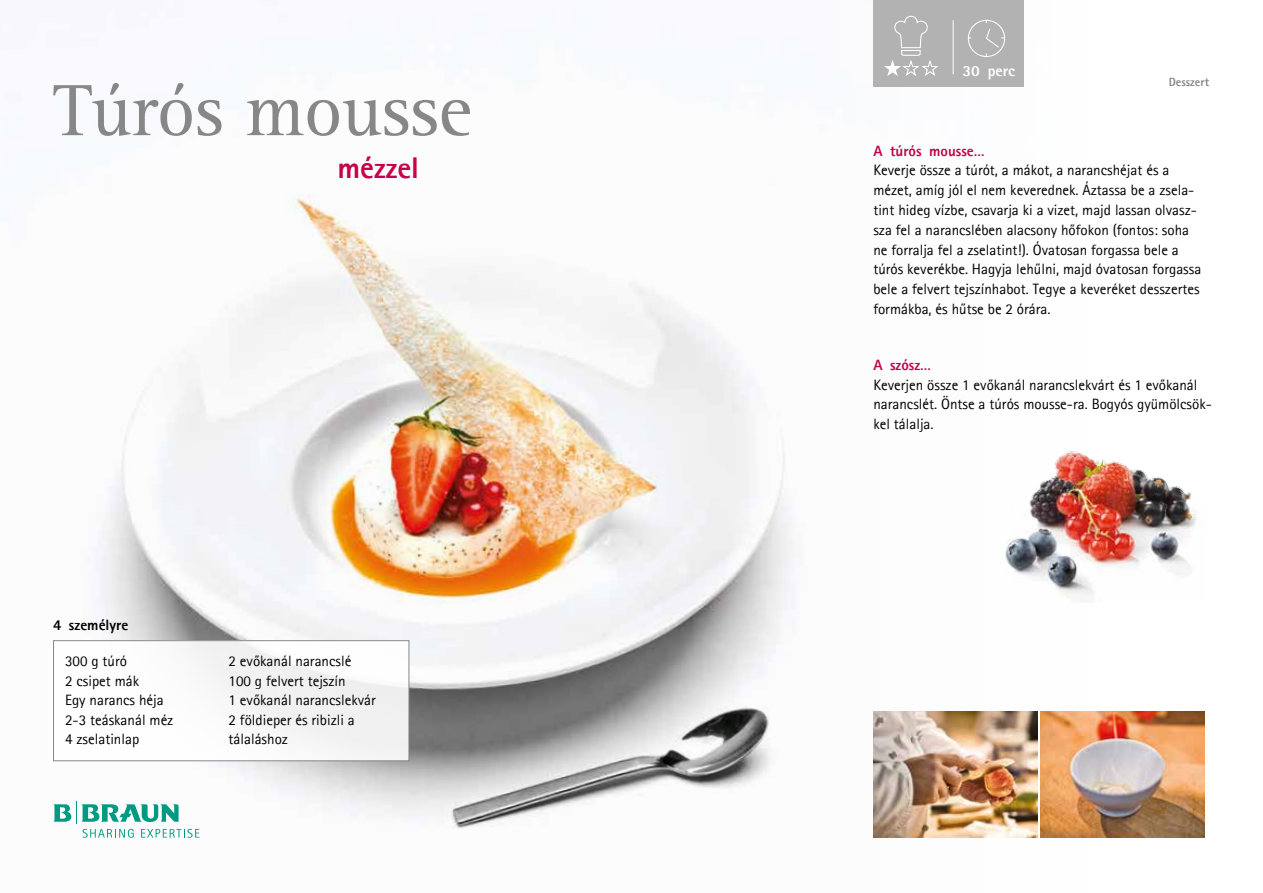
<style>
.page{position:relative;width:1263px;height:893px;background:#fff}
.page>*{position:absolute;margin:0;border:0;box-sizing:border-box;transform-origin:0 0}
.t1{font:75px "Rotis Serif 55";letter-spacing:-.01em;color:#878787}
.t2{font:700 30px "Rotis Sans Serif";color:#c6004c}
.t3{font:700 15.6px "Rotis Sans Serif";color:#fff}
.t4{font:15px/19.5px "Rotis Sans Serif";color:#000}
.t5{font:700 15px "Rotis Sans Serif";color:#c6004c}
.t6{font:700 15px "Rotis Sans Serif";color:#000}
.t7{font:700 12px "Rotis Sans Serif";color:#878787}
</style>
<div class="page">
<img style="left:53px;top:0;width:1034px;height:838px">
<svg style="left:53px;top:802px;width:146px;height:36px"></svg>
<img style="left:1040px;top:712px;width:164px;height:126px">
<img style="left:873px;top:712px;width:164px;height:126px">
<img style="left:999px;top:444px;width:199px;height:159px">
<svg style="left:53px;top:640px;width:357px;height:121px"></svg>
<div style="left:873px;top:0;width:150px;height:86px;background:#b3b2b2"></div>
<div style="left:968px;top:20px;width:37px;height:37px;border:1px solid #fff;border-radius:50%"></div>
<svg style="left:985px;top:20px;width:19px;height:36px"></svg>
<svg style="left:884px;top:15px;width:55px;height:61px"></svg>
<hr style="left:953px;top:20px;width:1px;height:54px;background:#fff">
<h1 class="t1" style="left:53px;top:68px;width:420px">Túrós mousse</h1>
<h2 class="t2" style="left:337px;top:149px;width:83px">mézzel</h2>
<p class="t6" style="left:53px;top:615px;width:77px">4 személyre</p>
<p class="t4" style="left:65px;top:651px;width:110px">300 g túró<br>2 csipet mák<br>Egy narancs héja<br>2-3 teáskanál méz<br>4 zselatinlap</p>
<p class="t4" style="left:229px;top:651px;width:149px">2 evőkanál narancslé<br>100 g felvert tejszín<br>1 evőkanál narancslekvár<br>2 földieper és ribizli a tálaláshoz</p>
<p class="t3" style="left:963px;top:61px;width:54px">30 perc</p>
<p class="t7" style="left:1169px;top:74px;width:42px">Desszert</p>
<p class="t5" style="left:873px;top:141px;width:113px">A túrós mousse…</p>
<p class="t4" style="left:873px;top:160px;width:329px">Keverje össze a túrót, a mákot, a narancshéjat és a mézet, amíg jól el nem keverednek. Áztassa be a zsela&shy;tint hideg vízbe, csavarja ki a vizet, majd lassan olvasz&shy;sza fel a narancslében alacsony hőfokon (fontos: soha ne forralja fel a zselatint!). Óvatosan forgassa bele a túrós keverékbe. Hagyja lehűlni, majd óvatosan forgassa bele a felvert tejszínhabot. Tegye a keveréket desszertes formákba, és hűtse be 2 órára.</p>
<p class="t5" style="left:873px;top:355px;width:59px">A szósz…</p>
<p class="t4" style="left:873px;top:375px;width:340px">Keverjen össze 1 evőkanál narancslekvárt és 1 evőkanál narancslét. Öntse a túrós mousse-ra. Bogyós gyümölcsök&shy;kel tálalja.</p>
</div>
